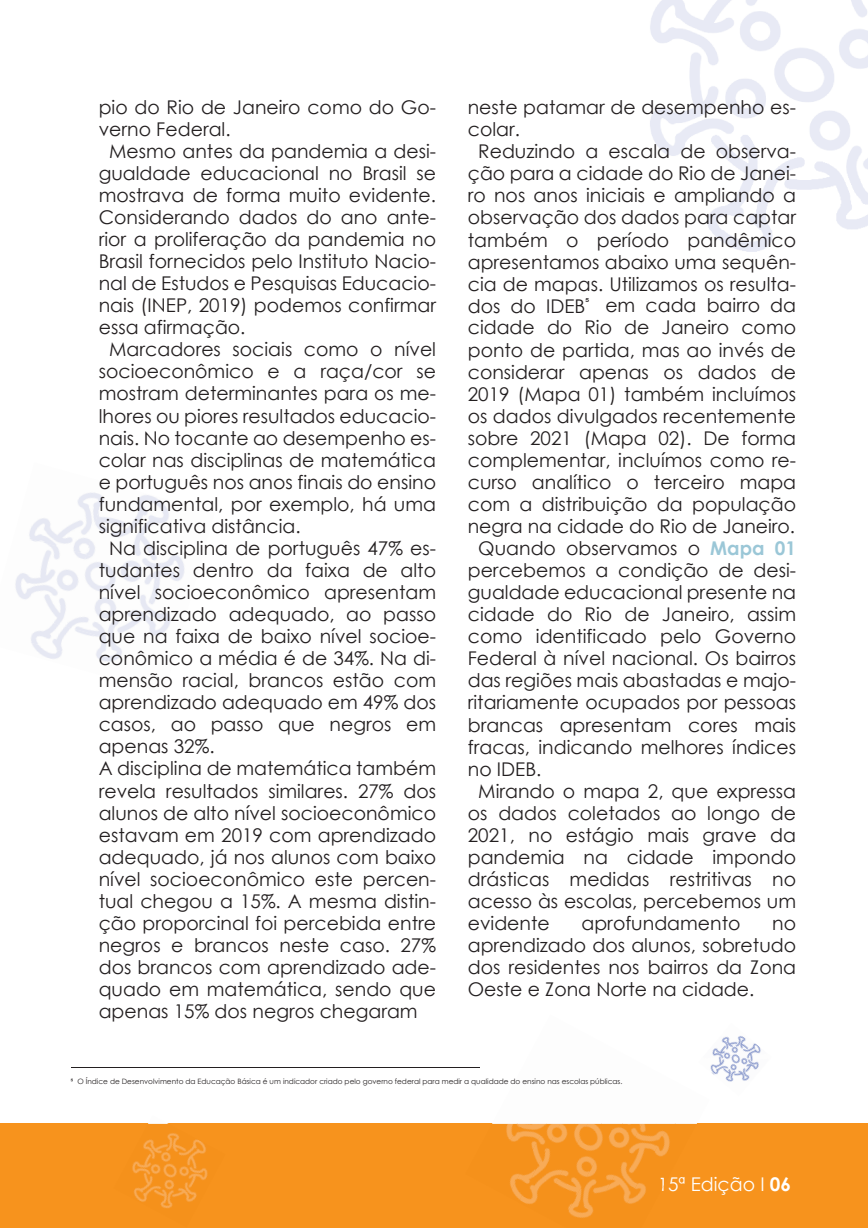
<style>
.page{position:relative;width:868px;height:1228px;background:#fff}
.page>*{position:absolute;margin:0;border:0;box-sizing:border-box;transform-origin:0 0}
.t1{font:18.9px/22px "Century Gothic";color:#231f20;text-align:justify}
.t2{font:18.9px "Century Gothic";color:#fff}
.t3{font:7.35px "Century Gothic";color:#231f20}
.s1{font-weight:700;color:#9bc7d7}
.s2{font-family:"Arial"}
.s3{font-weight:700}
</style>
<div class="page">
<div style="left:0;top:1124px;width:868px;height:104px;background:#f7931d"></div>
<img style="left:710px;top:1036px;width:51px;height:46px">
<img style="left:29px;top:494px;width:57px;height:40px">
<img style="left:86px;top:492px;width:75px;height:62px">
<img style="left:138px;top:502px;width:47px;height:83px">
<img style="left:15px;top:534px;width:72px;height:74px">
<img style="left:66px;top:554px;width:93px;height:54px">
<img style="left:33px;top:608px;width:138px;height:26px">
<img style="left:31px;top:634px;width:130px;height:28px">
<img style="left:650px;top:0;width:218px;height:252px">
<img style="left:676px;top:1123px;width:34px;height:1px">
<img style="left:656px;top:1123px;width:20px;height:1px">
<img style="left:601px;top:1123px;width:23px;height:1px">
<img style="left:546px;top:1123px;width:33px;height:1px">
<img style="left:492px;top:1123px;width:26px;height:1px">
<img style="left:642px;top:1124px;width:28px;height:74px">
<img style="left:615px;top:1124px;width:27px;height:80px">
<img style="left:570px;top:1124px;width:45px;height:94px">
<img style="left:523px;top:1124px;width:65px;height:89px">
<img style="left:516px;top:1124px;width:44px;height:78px">
<img style="left:510px;top:1124px;width:37px;height:72px">
<img style="left:506px;top:1124px;width:13px;height:61px">
<img style="left:660px;top:1177px;width:8px;height:15px">
<img style="left:148px;top:1123px;width:21px;height:1px">
<img style="left:132px;top:1133px;width:76px;height:75px">
<hr style="left:71px;top:1067px;width:409px;height:1px;background:#231f20">
<p class="t1" style="left:99px;top:96px;width:339px">pio do Rio de Janeiro como do Go-</p>
<p class="t1" style="left:99px;top:118px;width:133px">verno Federal.</p>
<p class="t1" style="left:109px;top:140px;width:328px">Mesmo antes da pandemia a desi-</p>
<p class="t1" style="left:99px;top:162px;width:339px">gualdade educacional no Brasil se</p>
<p class="t1" style="left:99px;top:184px;width:339px">mostrava de forma muito evidente.</p>
<p class="t1" style="left:99px;top:206px;width:339px">Considerando dados do ano ante-</p>
<p class="t1" style="left:99px;top:228px;width:339px">rior a proliferação da pandemia no</p>
<p class="t1" style="left:99px;top:250px;width:339px">Brasil fornecidos pelo Instituto Nacio-</p>
<p class="t1" style="left:99px;top:272px;width:339px">nal de Estudos e Pesquisas Educacio-</p>
<p class="t1" style="left:99px;top:294px;width:339px">nais (INEP, 2019) podemos confirmar</p>
<p class="t1" style="left:99px;top:316px;width:148px">essa afirmação.</p>
<p class="t1" style="left:109px;top:338px;width:328px">Marcadores sociais como o nível</p>
<p class="t1" style="left:99px;top:360px;width:339px">socioeconômico e a raça/cor se</p>
<p class="t1" style="left:99px;top:382px;width:339px">mostram determinantes para os me-</p>
<p class="t1" style="left:99px;top:404px;width:339px">lhores ou piores resultados educacio-</p>
<p class="t1" style="left:99px;top:426px;width:339px">nais. No tocante ao desempenho es-</p>
<p class="t1" style="left:99px;top:448px;width:339px">colar nas disciplinas de matemática</p>
<p class="t1" style="left:99px;top:470px;width:339px">e português nos anos finais do ensino</p>
<p class="t1" style="left:99px;top:493px;width:339px">fundamental, por exemplo, há uma</p>
<p class="t1" style="left:99px;top:515px;width:203px">significativa distância.</p>
<p class="t1" style="left:109px;top:537px;width:328px">Na disciplina de português 47% es-</p>
<p class="t1" style="left:99px;top:559px;width:339px">tudantes dentro da faixa de alto</p>
<p class="t1" style="left:99px;top:581px;width:339px">nível socioeconômico apresentam</p>
<p class="t1" style="left:99px;top:603px;width:339px">aprendizado adequado, ao passo</p>
<p class="t1" style="left:99px;top:625px;width:339px">que na faixa de baixo nível socioe-</p>
<p class="t1" style="left:99px;top:647px;width:339px">conômico a média é de 34%. Na di-</p>
<p class="t1" style="left:99px;top:669px;width:339px">mensão racial, brancos estão com</p>
<p class="t1" style="left:99px;top:691px;width:339px">aprendizado adequado em 49% dos</p>
<p class="t1" style="left:99px;top:713px;width:339px">casos, ao passo que negros em</p>
<p class="t1" style="left:99px;top:735px;width:117px">apenas 32%.</p>
<p class="t1" style="left:99px;top:757px;width:339px">A disciplina de matemática também</p>
<p class="t1" style="left:99px;top:779px;width:339px">revela resultados similares. 27% dos</p>
<p class="t1" style="left:99px;top:801px;width:339px">alunos de alto nível socioeconômico</p>
<p class="t1" style="left:99px;top:823px;width:339px">estavam em 2019 com aprendizado</p>
<p class="t1" style="left:99px;top:845px;width:339px">adequado, já nos alunos com baixo</p>
<p class="t1" style="left:99px;top:867px;width:339px">nível socioeconômico este percen-</p>
<p class="t1" style="left:99px;top:890px;width:339px">tual chegou a 15%. A mesma distin-</p>
<p class="t1" style="left:99px;top:912px;width:339px">ção proporcinal foi percebida entre</p>
<p class="t1" style="left:99px;top:934px;width:339px">negros e brancos neste caso. 27%</p>
<p class="t1" style="left:99px;top:956px;width:339px">dos brancos com aprendizado ade-</p>
<p class="t1" style="left:99px;top:978px;width:339px">quado em matemática, sendo que</p>
<p class="t1" style="left:99px;top:1000px;width:320px">apenas 15% dos negros chegaram</p>
<p class="t1" style="left:468px;top:96px;width:330px">neste patamar de desempenho es-</p>
<p class="t1" style="left:468px;top:118px;width:54px">colar.</p>
<p class="t1" style="left:478px;top:140px;width:319px">Reduzindo a escala de observa-</p>
<p class="t1" style="left:468px;top:162px;width:330px">ção para a cidade do Rio de Janei-</p>
<p class="t1" style="left:468px;top:184px;width:330px">ro nos anos iniciais e ampliando a</p>
<p class="t1" style="left:468px;top:206px;width:330px">observação dos dados para captar</p>
<p class="t1" style="left:468px;top:228px;width:330px">também o período pandêmico</p>
<p class="t1" style="left:468px;top:250px;width:330px">apresentamos abaixo uma sequên-</p>
<p class="t1" style="left:468px;top:272px;width:330px">cia de mapas. Utilizamos os resulta-</p>
<p class="t1" style="left:468px;top:294px;width:330px">dos do IDEB<sup>⁵</sup> em cada bairro da</p>
<p class="t1" style="left:468px;top:316px;width:330px">cidade do Rio de Janeiro como</p>
<p class="t1" style="left:468px;top:338px;width:330px">ponto de partida, mas ao invés de</p>
<p class="t1" style="left:468px;top:360px;width:330px">considerar apenas os dados de</p>
<p class="t1" style="left:468px;top:382px;width:330px">2019 (Mapa 01) também incluímos</p>
<p class="t1" style="left:468px;top:404px;width:330px">os dados divulgados recentemente</p>
<p class="t1" style="left:468px;top:427px;width:330px">sobre 2021 (Mapa 02). De forma</p>
<p class="t1" style="left:468px;top:449px;width:330px">complementar, incluímos como re-</p>
<p class="t1" style="left:468px;top:471px;width:330px">curso analítico o terceiro mapa</p>
<p class="t1" style="left:468px;top:493px;width:330px">com a distribuição da população</p>
<p class="t1" style="left:468px;top:515px;width:329px">negra na cidade do Rio de Janeiro.</p>
<p class="t1" style="left:478px;top:537px;width:319px">Quando observamos o <span class="s1">Mapa 01</span></p>
<p class="t1" style="left:468px;top:559px;width:330px">percebemos a condição de desi-</p>
<p class="t1" style="left:468px;top:581px;width:330px">gualdade educacional presente na</p>
<p class="t1" style="left:468px;top:603px;width:330px">cidade do Rio de Janeiro, assim</p>
<p class="t1" style="left:468px;top:625px;width:330px">como identificado pelo Governo</p>
<p class="t1" style="left:468px;top:647px;width:330px">Federal à nível nacional. Os bairros</p>
<p class="t1" style="left:468px;top:669px;width:330px">das regiões mais abastadas e majo-</p>
<p class="t1" style="left:468px;top:691px;width:330px">ritariamente ocupados por pessoas</p>
<p class="t1" style="left:468px;top:713px;width:330px">brancas apresentam cores mais</p>
<p class="t1" style="left:468px;top:735px;width:330px">fracas, indicando melhores índices</p>
<p class="t1" style="left:468px;top:757px;width:75px">no IDEB.</p>
<p class="t1" style="left:478px;top:779px;width:319px">Mirando o mapa 2, que expressa</p>
<p class="t1" style="left:468px;top:802px;width:330px">os dados coletados ao longo de</p>
<p class="t1" style="left:468px;top:824px;width:330px">2021, no estágio mais grave da</p>
<p class="t1" style="left:468px;top:846px;width:330px">pandemia na cidade impondo</p>
<p class="t1" style="left:468px;top:868px;width:330px">drásticas medidas restritivas no</p>
<p class="t1" style="left:468px;top:890px;width:330px">acesso às escolas, percebemos um</p>
<p class="t1" style="left:468px;top:912px;width:83px">evidente</p>
<p class="t1" style="left:582px;top:912px;width:161px">aprofundamento</p>
<p class="t1" style="left:468px;top:912px;width:330px;text-indent:304px">no aprendizado dos alunos, sobretudo dos residentes nos bairros da Zona Oeste e Zona Norte na cidade.</p>
<p class="t3" style="left:71px;top:1076px;width:553px"><span class="s2">⁵</span> O Índice de Desenvolvimento da Educação Básica é um indicador criado pelo governo federal para medir a qualidade do ensino nas escolas públicas.</p>
<p class="t2" style="left:658px;top:1171px;width:135px">15ª Edição I <span class="s3">06</span></p>
</div>
